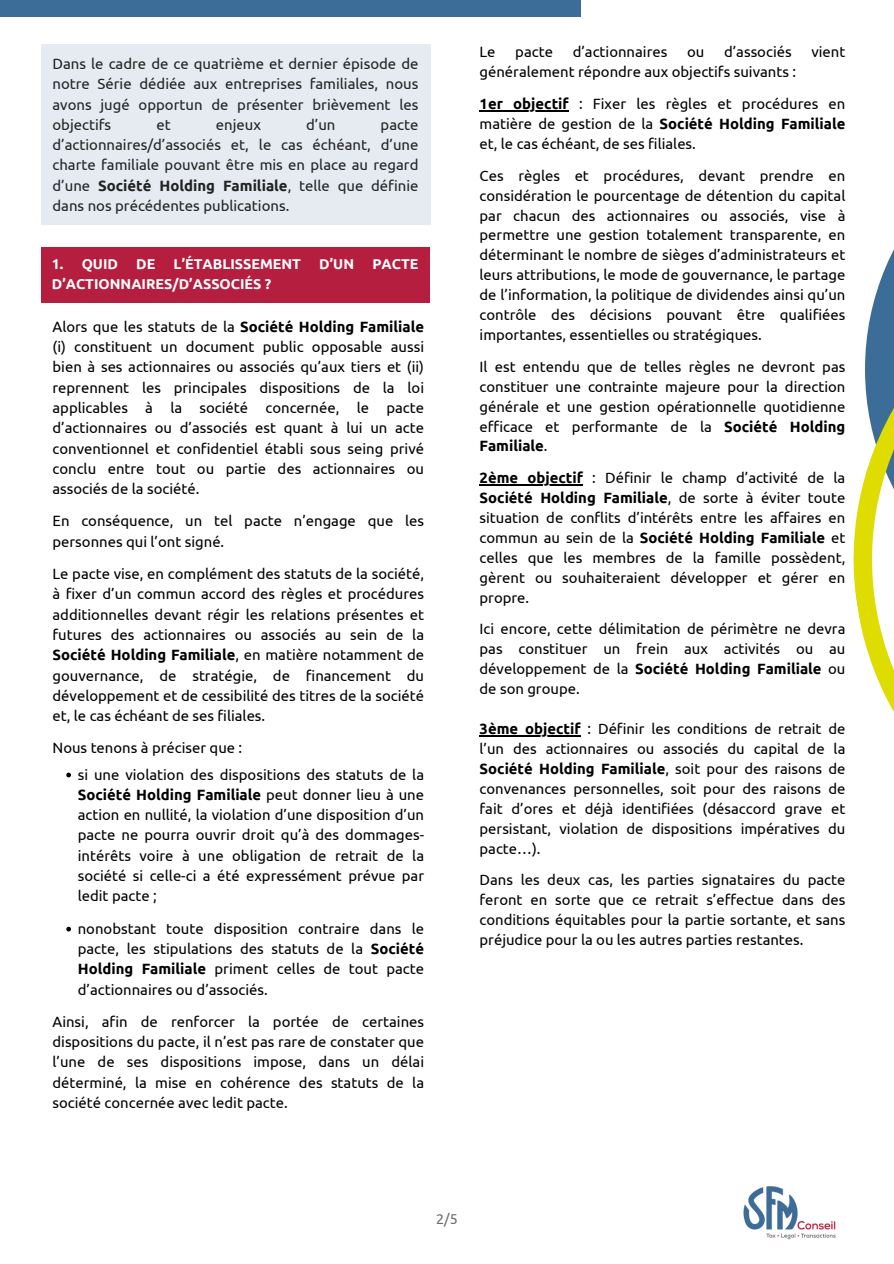
<style>
.page{position:relative;width:894px;height:1264px;background:#fff}
.page>*{position:absolute;margin:0;border:0;box-sizing:border-box;transform-origin:0 0}
.t1{font:14.85px/20px "Ubuntu";color:#000;text-align:justify}
.t2{font:14.85px/20.2px "Ubuntu";color:#222;text-align:justify}
.t3{font:700 14.25px "Ubuntu";color:#fff}
.t4{font:14.25px "Ubuntu";color:#6b6a6b}
.s1{font-weight:700}
</style>
<div class="page">
<div style="left:0;top:0;width:580px;height:17px;background:#3c6c98"></div>
<img style="left:743px;top:1186px;width:93px;height:54px">
<svg style="left:853px;top:251px;width:40px;height:459px"></svg>
<svg style="left:66px;top:772px;width:5px;height:5px"></svg>
<svg style="left:66px;top:926px;width:5px;height:5px"></svg>
<div style="left:41px;top:247px;width:389px;height:56px;background:#b61e3f"></div>
<div style="left:41px;top:45px;width:389px;height:180px;background:#e5ebf1"></div>
<hr style="left:479px;top:111px;width:89px;height:1px;background:#000">
<hr style="left:479px;top:484px;width:104px;height:2px;background:#000">
<hr style="left:479px;top:735px;width:101px;height:2px;background:#000">
<p class="t2" style="left:52px;top:53px;width:367px">Dans le cadre de ce quatrième et dernier épisode de notre Série dédiée aux entreprises familiales, nous avons jugé opportun de présenter brièvement les objectifs</p>
<p class="t2" style="left:156px;top:114px;width:16px">et</p>
<p class="t2" style="left:216px;top:114px;width:47px">enjeux</p>
<p class="t2" style="left:306px;top:114px;width:31px">d’un</p>
<p class="t2" style="left:52px;top:114px;width:367px;text-indent:328px">pacte d’actionnaires/d’associés et, le cas échéant, d’une charte familiale pouvant être mis en place au regard d’une <span class="s1">Société Holding Familiale</span>, telle que définie dans nos précédentes publications.</p>
<p class="t3" style="left:52px;top:256px;width:68px">1. QUID</p>
<p class="t3" style="left:136px;top:256px;width:21px">DE</p>
<p class="t3" style="left:174px;top:256px;width:129px">L’ÉTABLISSEMENT</p>
<p class="t3" style="left:319px;top:256px;width:36px">D’UN</p>
<p class="t3" style="left:372px;top:256px;width:48px">PACTE</p>
<p class="t3" style="left:52px;top:275px;width:221px">D’ACTIONNAIRES/D’ASSOCIÉS ?</p>
<p class="t1" style="left:52px;top:316px;width:373px">Alors que les statuts de la <span class="s1">Société Holding Familiale </span>(i) constituent un document public opposable aussi bien à ses actionnaires ou associés qu’aux tiers et (ii) reprennent les principales dispositions de la loi applicables à la société concernée, le pacte d’actionnaires ou d’associés est quant à lui un acte conventionnel et confidentiel établi sous seing privé conclu entre tout ou partie des actionnaires ou associés de la société.</p>
<p class="t1" style="left:52px;top:511px;width:373px">En conséquence, un tel pacte n’engage que les personnes qui l’ont signé.</p>
<p class="t1" style="left:52px;top:563px;width:373px">Le pacte vise, en complément des statuts de la société, à fixer d’un commun accord des règles et procédures additionnelles devant régir les relations présentes et futures des actionnaires ou associés au sein de la <span class="s1">Société Holding Familiale</span>, en matière notamment de gouvernance, de stratégie, de financement du développement et de cessibilité des titres de la société et, le cas échéant de ses filiales.</p>
<p class="t1" style="left:52px;top:738px;width:191px">Nous tenons à préciser que :</p>
<p class="t1" style="left:78px;top:764px;width:348px">si une violation des dispositions des statuts de la <span class="s1">Société Holding Familiale</span> peut donner lieu à une action en nullité, la violation d’une disposition d’un pacte ne pourra ouvrir droit qu’à des dommages&shy;intérêts voire à une obligation de retrait de la société si celle-ci a été expressément prévue par ledit pacte ;</p>
<p class="t1" style="left:78px;top:918px;width:348px">nonobstant toute disposition contraire dans le pacte, les stipulations des statuts de la <span class="s1">Société Holding Familiale</span> priment celles de tout pacte d’actionnaires ou d’associés.</p>
<p class="t1" style="left:52px;top:1011px;width:373px">Ainsi, afin de renforcer la portée de certaines dispositions du pacte, il n’est pas rare de constater que l’une de ses dispositions impose, dans un délai déterminé, la mise en cohérence des statuts de la société concernée avec ledit pacte.</p>
<p class="t1" style="left:479px;top:42px;width:18px">Le</p>
<p class="t1" style="left:515px;top:42px;width:39px">pacte</p>
<p class="t1" style="left:572px;top:42px;width:96px">d’actionnaires</p>
<p class="t1" style="left:686px;top:42px;width:19px">ou</p>
<p class="t1" style="left:723px;top:42px;width:69px">d’associés</p>
<p class="t1" style="left:811px;top:42px;width:35px">vient</p>
<p class="t1" style="left:479px;top:62px;width:318px">généralement répondre aux objectifs suivants :</p>
<p class="t1" style="left:479px;top:94px;width:367px"><span class="s1">1er objectif</span> : Fixer les règles et procédures en matière de gestion de la <span class="s1">Société Holding Familiale </span>et, le cas échéant, de ses filiales.</p>
<p class="t1" style="left:479px;top:165px;width:367px">Ces règles et procédures, devant prendre en considération le pourcentage de détention du capital par chacun des actionnaires ou associés, vise à permettre une gestion totalement transparente, en déterminant le nombre de sièges d’administrateurs et leurs attributions, le mode de gouvernance, le partage de l’information, la politique de dividendes ainsi qu’un contrôle des décisions pouvant être qualifiées importantes, essentielles ou stratégiques.</p>
<p class="t1" style="left:479px;top:356px;width:367px">Il est entendu que de telles règles ne devront pas constituer une contrainte majeure pour la direction générale et une gestion opérationnelle quotidienne efficace et performante de la <span class="s1">Société Holding Familiale</span>.</p>
<p class="t1" style="left:479px;top:467px;width:367px"><span class="s1">2ème objectif</span> : Définir le champ d’activité de la <span class="s1">Société Holding Familiale</span>, de sorte à éviter toute situation de conflits d’intérêts entre les affaires en commun au sein de la <span class="s1">Société Holding Familiale</span> et celles que les membres de la famille possèdent, gèrent ou souhaiteraient développer et gérer en propre.</p>
<p class="t1" style="left:479px;top:619px;width:367px">Ici encore, cette délimitation de périmètre ne devra pas constituer un frein aux activités ou au développement de la <span class="s1">Société Holding Familiale</span> ou de son groupe.</p>
<p class="t1" style="left:479px;top:718px;width:367px"><span class="s1">3ème objectif</span> : Définir les conditions de retrait de l’un des actionnaires ou associés du capital de la <span class="s1">Société Holding Familiale</span>, soit pour des raisons de convenances personnelles, soit pour des raisons de fait d’ores et déjà identifiées (désaccord grave et persistant, violation de dispositions impératives du pacte…).</p>
<p class="t1" style="left:479px;top:869px;width:367px">Dans les deux cas, les parties signataires du pacte feront en sorte que ce retrait s’effectue dans des conditions équitables pour la partie sortante, et sans préjudice pour la ou les autres parties restantes.</p>
<h1 class="t4" style="left:436px;top:1210px;width:23px">2/5</h1>
</div>
